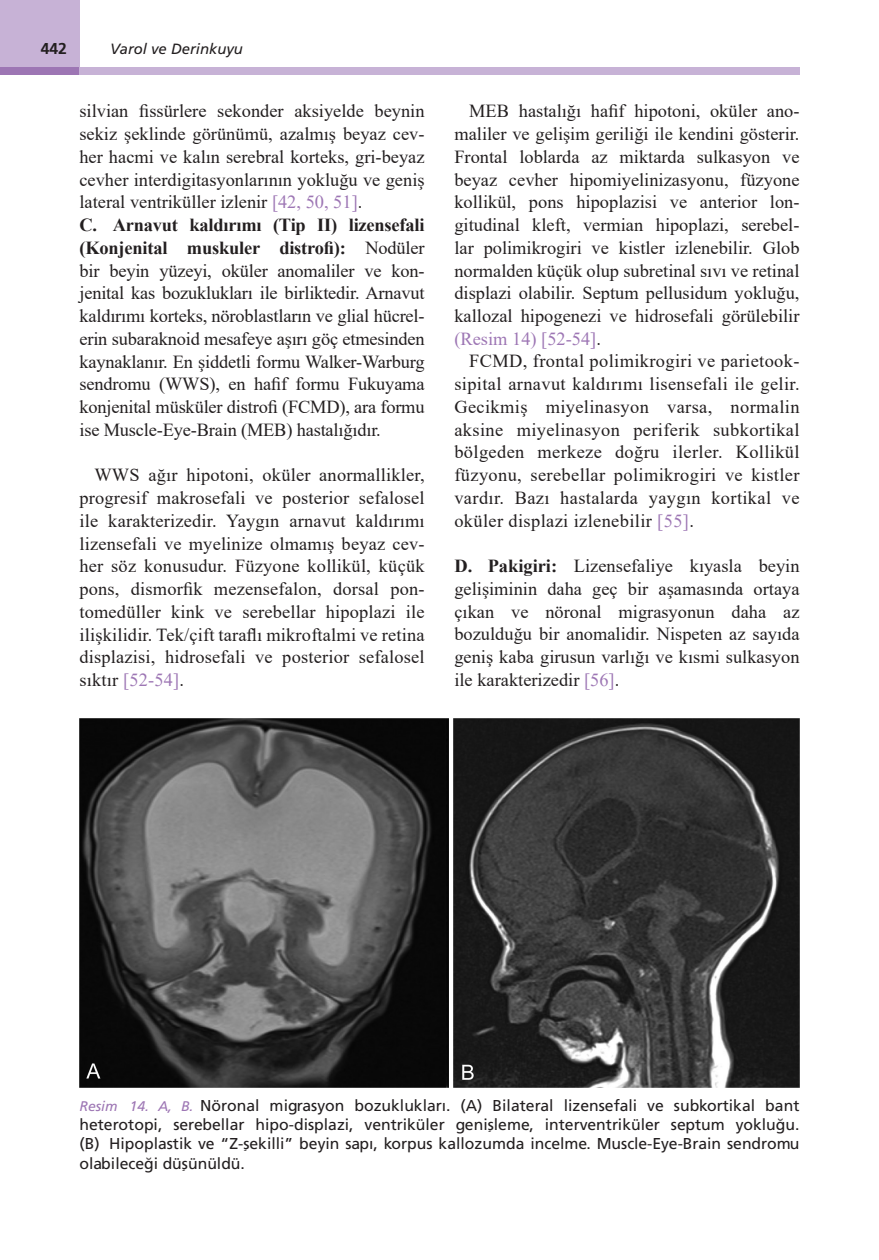
<style>
.page{position:relative;width:879px;height:1260px;background:#fff}
.page>*{position:absolute;margin:0;border:0;box-sizing:border-box;transform-origin:0 0}
.t1{font:18.38px/22.8px "Times New Roman";color:#231f20;text-align:justify}
.t2{font:15.75px/19.2px "Frutiger Normal Tr";color:#231f20;text-align:justify}
.t3{font:15.75px "Frutiger Bold Tr";color:#231f20}
.t4{font:14.88px "Frutiger Italic Tr";color:#231f20}
.s1{color:#9d76b4}
.s2{font-weight:700}
.s3{font-family:"Frutiger Italic Tr";font-size:14px;color:#9d76b4}
</style>
<div class="page">
<div style="left:0;top:0;width:79px;height:68px;background:#c7b2d6"></div>
<div style="left:0;top:68px;width:79px;height:7px;background:#9d76b4"></div>
<div style="left:79px;top:68px;width:720px;height:7px;background:#c7b2d6"></div>
<img style="left:79px;top:719px;width:720px;height:369px">
<p class="t3" style="left:41px;top:39px;width:28px">442</p>
<p class="t4" style="left:110px;top:40px;width:134px">Varol ve Derinkuyu</p>
<p class="t1" style="left:79px;top:99px;width:346px;text-align:left">silvian fissürlere sekonder aksiyelde beynin sekiz şeklinde görünümü, azalmış beyaz cev&shy;her hacmi ve kalın serebral korteks, gri-beyaz cevher interdigitasyonlarının yokluğu ve geniş lateral ventriküller izlenir <span class="s1">[42, 50, 51]</span>.<br><span class="s2">C. Arnavut kaldırımı (Tip II) lizensefali (Konjenital muskuler distrofi):</span> Nodüler bir beyin yüzeyi, oküler anomaliler ve kon&shy;jenital kas bozuklukları ile birliktedir. Arnavut kaldırımı korteks, nöroblastların ve glial hücrel&shy;erin subaraknoid mesafeye aşırı göç etmesinden kaynaklanır. En şiddetli formu Walker-Warburg sendromu (WWS), en hafif formu Fukuyama konjenital müsküler distrofi (FCMD), ara formu ise Muscle-Eye-Brain (MEB) hastalığıdır.</p>
<p class="t1" style="left:79px;top:463px;width:346px;text-indent:15px">WWS ağır hipotoni, oküler anormallikler, progresif makrosefali ve posterior sefalosel ile karakterizedir. Yaygın arnavut kaldırımı lizensefali ve myelinize olmamış beyaz cev&shy;her söz konusudur. Füzyone kollikül, küçük pons, dismorfik mezensefalon, dorsal pon&shy;tomedüller kink ve serebellar hipoplazi ile ilişkilidir. Tek/çift taraflı mikroftalmi ve retina displazisi, hidrosefali ve posterior sefalosel sıktır <span class="s1">[52-54]</span>.</p>
<p class="t1" style="left:454px;top:99px;width:346px;text-indent:15px">MEB hastalığı hafif hipotoni, oküler ano&shy;maliler ve gelişim geriliği ile kendini gösterir.<br>Frontal loblarda az miktarda sulkasyon ve beyaz cevher hipomiyelinizasyonu, füzyone kollikül, pons hipoplazisi ve anterior lon&shy;gitudinal kleft, vermian hipoplazi, serebel&shy;lar polimikrogiri ve kistler izlenebilir. Glob normalden küçük olup subretinal sıvı ve retinal displazi olabilir. Septum pellusidum yokluğu, kallozal hipogenezi ve hidrosefali görülebilir <span class="s1">(Resim 14) [52-54]</span>.</p>
<p class="t1" style="left:454px;top:349px;width:346px;text-indent:15px">FCMD, frontal polimikrogiri ve parietook&shy;sipital arnavut kaldırımı lisensefali ile gelir.<br>Gecikmiş miyelinasyon varsa, normalin aksine miyelinasyon periferik subkortikal bölgeden merkeze doğru ilerler. Kollikül füzyonu, serebellar polimikrogiri ve kistler vardır. Bazı hastalarda yaygın kortikal ve oküler displazi izlenebilir <span class="s1">[55]</span>.</p>
<p class="t1" style="left:454px;top:554px;width:346px"><span class="s2">D. Pakigiri:</span> Lizensefaliye kıyasla beyin gelişiminin daha geç bir aşamasında ortaya çıkan ve nöronal migrasyonun daha az bozulduğu bir anomalidir. Nispeten az sayıda geniş kaba girusun varlığı ve kısmi sulkasyon ile karakterizedir <span class="s1">[56]</span>.</p>
<p class="t2" style="left:79px;top:1096px;width:721px"><span class="s3">Resim 14. A, B.</span> Nöronal migrasyon bozuklukları. (A) Bilateral lizensefali ve subkortikal bant heterotopi, serebellar hipo-displazi, ventriküler genişleme, interventriküler septum yokluğu. (B) Hipoplastik ve “Z-şekilli” beyin sapı, korpus kallozumda incelme. Muscle-Eye-Brain sendromu olabileceği düşünüldü.</p>
</div>
